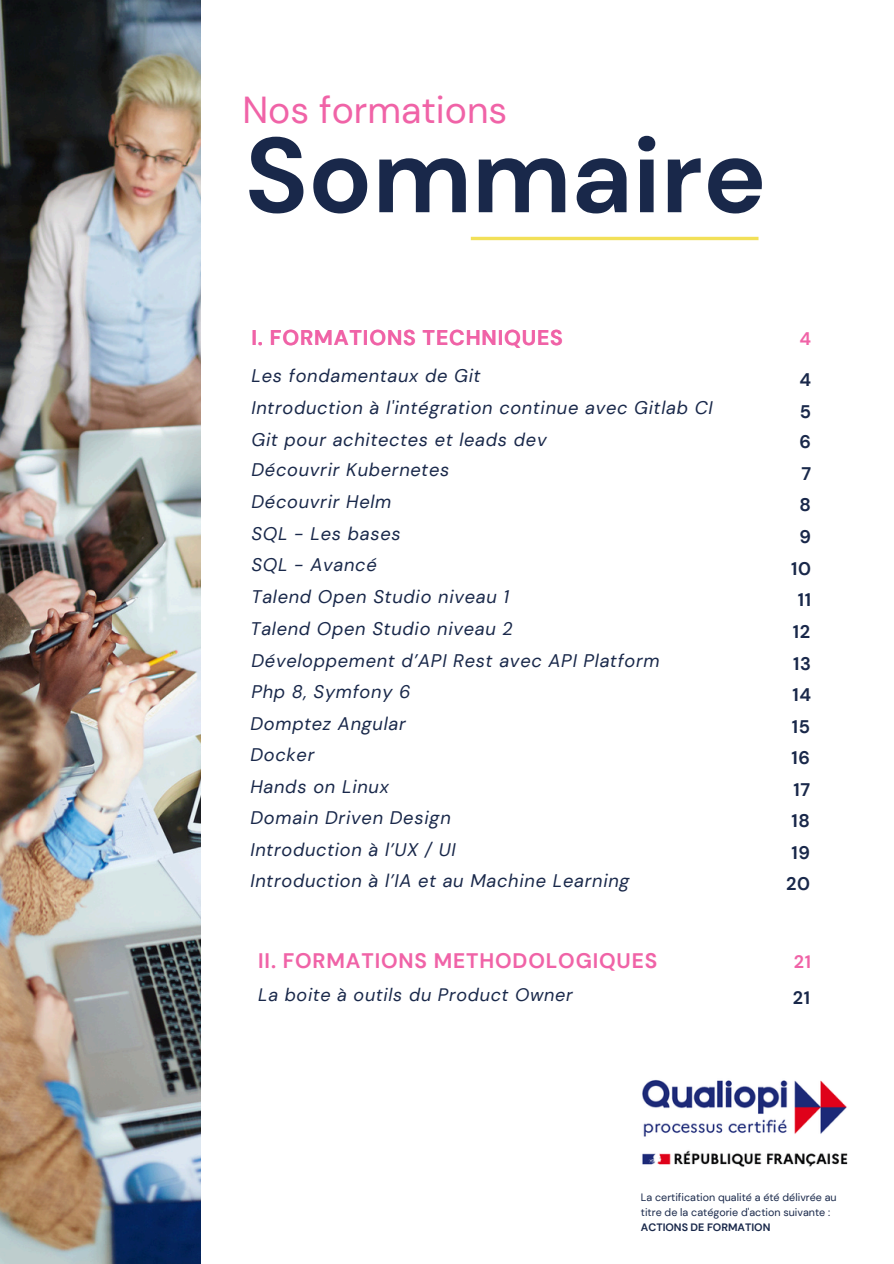
<style>
.page{position:relative;width:894px;height:1264px;background:#fff}
.page>*{position:absolute;margin:0;border:0;box-sizing:border-box;transform-origin:0 0}
.t1{font:700 106.05px "DM Sans";color:#19284a}
.t2{font:37.5px "DM Sans";color:#f063a7}
.t3{font:700 21.3px "DM Sans";letter-spacing:.04em;color:#f063a7}
.t4{font:700 21px "DM Sans";letter-spacing:.04em;color:#f063a7}
.t5{font:italic 18.15px "DM Sans";letter-spacing:.04em;color:#19284a}
.t6{font:700 18.15px "DM Sans";letter-spacing:.04em;color:#19284a}
.t7{font:700 18.15px "DM Sans";color:#f063a7}
.t8{font:italic 18px "DM Sans";letter-spacing:.04em;color:#19284a}
.t9{font:700 18px "DM Sans";color:#19284a}
.t10{font:700 18px "DM Sans";color:#f063a7}
.t11{font:10.65px/14.9px "DM Sans";color:#19284a}
.t12{font:700 10.65px "DM Sans";color:#19284a}
</style>
<div class="page">
<hr style="left:470px;top:237px;width:288px;height:3px;background:#f2e058">
<img style="left:0;top:0;width:200px;height:1263px">
<img style="left:642px;top:1080px;width:206px;height:87px">
<h2 class="t2" style="left:242px;top:85px;width:266px">Nos formations</h2>
<p class="t1" style="left:245px;top:107px;width:523px">Sommaire</p>
<p class="t3" style="left:251px;top:324px;width:313px">I. FORMATIONS TECHNIQUES</p>
<p class="t7" style="left:799px;top:327px;width:13px">4</p>
<p class="t5" style="left:251px;top:364px;width:230px">Les fondamentaux de Git</p>
<p class="t6" style="left:799px;top:368px;width:13px">4</p>
<p class="t5" style="left:251px;top:396px;width:462px">Introduction à l'intégration continue avec Gitlab CI</p>
<p class="t6" style="left:799px;top:399px;width:13px">5</p>
<p class="t5" style="left:251px;top:428px;width:296px">Git pour achitectes et leads dev</p>
<p class="t6" style="left:799px;top:429px;width:13px">6</p>
<p class="t5" style="left:251px;top:458px;width:199px">Découvrir Kubernetes</p>
<p class="t6" style="left:801px;top:461px;width:11px">7</p>
<p class="t5" style="left:251px;top:490px;width:141px">Découvrir Helm</p>
<p class="t6" style="left:799px;top:493px;width:13px">8</p>
<p class="t5" style="left:251px;top:521px;width:151px">SQL - Les bases</p>
<p class="t6" style="left:799px;top:525px;width:13px">9</p>
<p class="t5" style="left:251px;top:553px;width:127px">SQL - Avancé</p>
<p class="t6" style="left:790px;top:556px;width:21px">10</p>
<p class="t5" style="left:251px;top:585px;width:259px">Talend Open Studio niveau 1</p>
<p class="t6" style="left:797px;top:588px;width:15px">11</p>
<h3 class="t5" style="left:250px;top:617px;width:264px">Talend Open Studio niveau 2</h3>
<p class="t6" style="left:792px;top:620px;width:19px">12</p>
<p class="t5" style="left:251px;top:648px;width:409px">Développement d’API Rest avec API Platform</p>
<p class="t6" style="left:793px;top:652px;width:19px">13</p>
<p class="t5" style="left:251px;top:680px;width:160px">Php 8, Symfony 6</p>
<p class="t6" style="left:792px;top:683px;width:20px">14</p>
<p class="t5" style="left:250px;top:711px;width:157px">Domptez Angular</p>
<p class="t6" style="left:791px;top:714px;width:20px">15</p>
<p class="t5" style="left:250px;top:743px;width:65px">Docker</p>
<p class="t6" style="left:791px;top:746px;width:20px">16</p>
<p class="t5" style="left:250px;top:774px;width:140px">Hands on Linux</p>
<p class="t6" style="left:793px;top:777px;width:18px">17</p>
<p class="t5" style="left:250px;top:806px;width:202px">Domain Driven Design</p>
<p class="t6" style="left:791px;top:809px;width:20px">18</p>
<p class="t5" style="left:250px;top:837px;width:207px">Introduction à l’UX / UI</p>
<p class="t6" style="left:791px;top:840px;width:20px">19</p>
<p class="t5" style="left:250px;top:869px;width:380px">Introduction à l’IA et au Machine Learning</p>
<p class="t6" style="left:785px;top:872px;width:26px">20</p>
<p class="t4" style="left:258px;top:947px;width:400px">II. FORMATIONS METHODOLOGIQUES</p>
<p class="t10" style="left:793px;top:950px;width:19px">21</p>
<p class="t8" style="left:258px;top:983px;width:316px">La boite à outils du Product Owner</p>
<h3 class="t9" style="left:792px;top:986px;width:19px">21</h3>
<p class="t11" style="left:640px;top:1190px;width:197px">La certification qualité a été délivrée au titre de la catégorie d'action suivante :</p>
<p class="t12" style="left:640px;top:1220px;width:131px">ACTIONS DE FORMATION</p>
</div>
